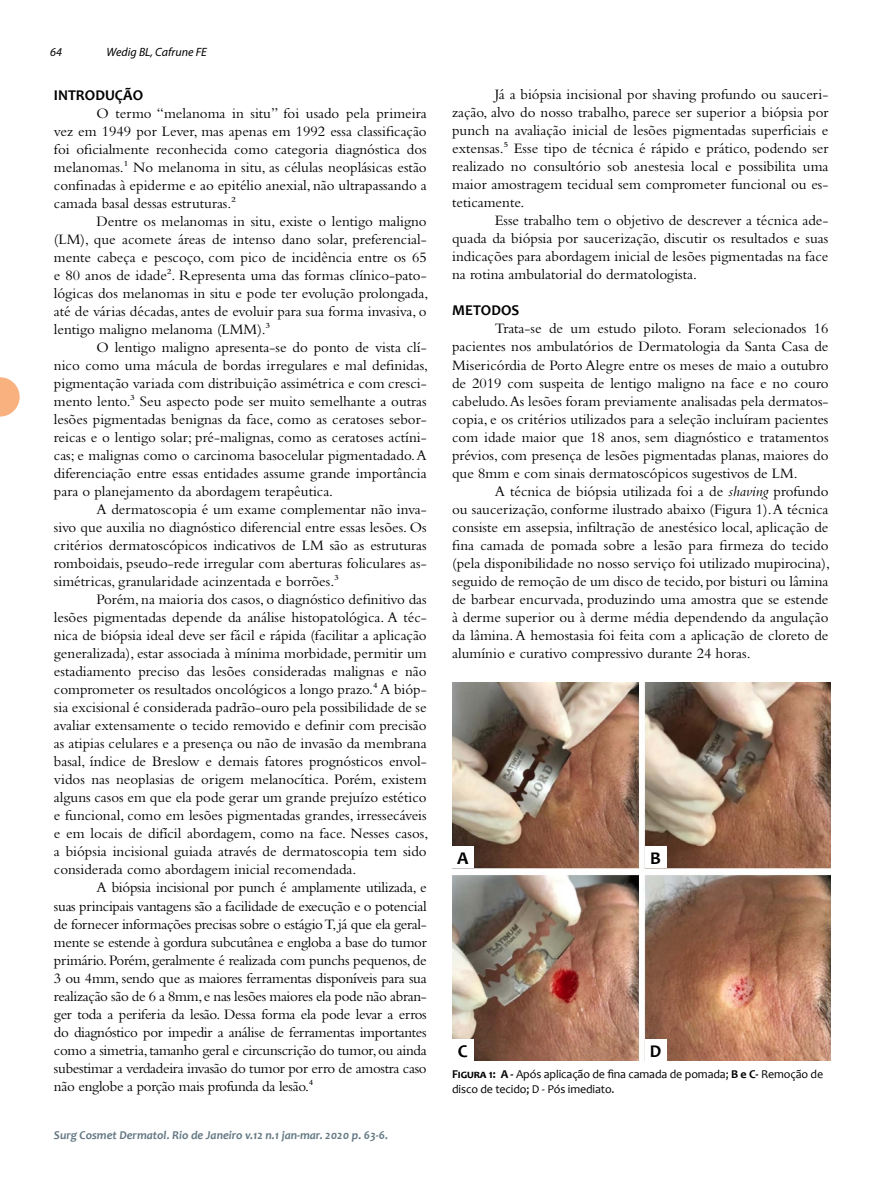
<style>
.page{position:relative;width:893px;height:1191px;background:#fff}
.page>*{position:absolute;margin:0;border:0;box-sizing:border-box;transform-origin:0 0}
.t1{font:700 18px "Candara";color:#000}
.t2{font:15px/18px "Bembo Std";color:#000;text-align:justify}
.t3{font:700 15px "Candara";color:#000}
.t4{font:12px/15px "Candara";letter-spacing:-.01em;color:#000}
.t5{font:italic 700 12px "Candara";color:#647883}
.t6{font:italic 12px "Myriad Pro";color:#000}
.s1{font-style:italic}
.s2{font-weight:700}
</style>
<div class="page">
<svg style="left:0;top:377px;width:20px;height:39px"></svg>
<img style="left:452px;top:682px;width:379px;height:379px">
<div style="left:452px;top:846px;width:21px;height:21px;background:#fff"></div>
<div style="left:452px;top:1039px;width:21px;height:22px;background:#fff"></div>
<div style="left:645px;top:846px;width:21px;height:21px;background:#fff"></div>
<div style="left:645px;top:1039px;width:21px;height:22px;background:#fff"></div>
<p class="t6" style="left:50px;top:45px;width:13px">64</p>
<p class="t6" style="left:107px;top:45px;width:102px">Wedig BL, Cafrune FE</p>
<p class="t3" style="left:54px;top:86px;width:91px">INTRODUÇÃO</p>
<p class="t2" style="left:54px;top:104px;width:374px;text-indent:43px">O termo “melanoma in situ” foi usado pela primeira vez em 1949 por Lever, mas apenas em 1992 essa classificação foi oficialmente reconhecida como categoria diagnóstica dos melanomas.¹ No melanoma in situ, as células neoplásicas estão confinadas à epiderme e ao epitélio anexial, não ultrapassando a camada basal dessas estruturas.²</p>
<p class="t2" style="left:54px;top:212px;width:376px;text-indent:43px">Dentre os melanomas in situ, existe o lentigo maligno (LM), que acomete áreas de intenso dano solar, preferencial&shy;mente cabeça e pescoço, com pico de incidência entre os 65 e 80 anos de idade². Representa uma das formas clínico-pato&shy;lógicas dos melanomas in situ e pode ter evolução prolongada, até de várias décadas, antes de evoluir para sua forma invasiva, o lentigo maligno melanoma (LMM).³</p>
<p class="t2" style="left:54px;top:338px;width:376px;text-indent:43px">O lentigo maligno apresenta-se do ponto de vista clí&shy;nico como uma mácula de bordas irregulares e mal definidas, pigmentação variada com distribuição assimétrica e com cresci&shy;mento lento.³ Seu aspecto pode ser muito semelhante a outras lesões pigmentadas benignas da face, como as ceratoses sebor&shy;reicas e o lentigo solar; pré-malignas, como as ceratoses actíni&shy;cas; e malignas como o carcinoma basocelular pigmentadado. A diferenciação entre essas entidades assume grande importância para o planejamento da abordagem terapêutica.</p>
<p class="t2" style="left:54px;top:500px;width:374px;text-indent:43px">A dermatoscopia é um exame complementar não inva&shy;sivo que auxilia no diagnóstico diferencial entre essas lesões. Os critérios dermatoscópicos indicativos de LM são as estruturas romboidais, pseudo-rede irregular com aberturas foliculares as&shy;simétricas, granularidade acinzentada e borrões.³</p>
<p class="t2" style="left:54px;top:590px;width:376px;text-indent:43px">Porém, na maioria dos casos, o diagnóstico definitivo das lesões pigmentadas depende da análise histopatológica. A téc&shy;nica de biópsia ideal deve ser fácil e rápida (facilitar a aplicação generalizada), estar associada à mínima morbidade, permitir um estadiamento preciso das lesões consideradas malignas e não comprometer os resultados oncológicos a longo prazo.⁴ A bióp&shy;sia excisional é considerada padrão-ouro pela possibilidade de se avaliar extensamente o tecido removido e definir com precisão as atipias celulares e a presença ou não de invasão da membrana basal, índice de Breslow e demais fatores prognósticos envol&shy;vidos nas neoplasias de origem melanocítica. Porém, existem alguns casos em que ela pode gerar um grande prejuízo estético e funcional, como em lesões pigmentadas grandes, irressecáveis e em locais de difícil abordagem, como na face. Nesses casos, a biópsia incisional guiada através de dermatoscopia tem sido considerada como abordagem inicial recomendada.</p>
<p class="t2" style="left:54px;top:878px;width:374px;text-indent:43px">A biópsia incisional por punch é amplamente utilizada, e suas principais vantagens são a facilidade de execução e o potencial de fornecer informações precisas sobre o estágio T, já que ela geral&shy;mente se estende à gordura subcutânea e engloba a base do tumor primário. Porém, geralmente é realizada com punchs pequenos, de 3 ou 4mm, sendo que as maiores ferramentas disponíveis para sua realização são de 6 a 8mm, e nas lesões maiores ela pode não abran&shy;ger toda a periferia da lesão. Dessa forma ela pode levar a erros do diagnóstico por impedir a análise de ferramentas importantes como a simetria, tamanho geral e circunscrição do tumor, ou ainda subestimar a verdadeira invasão do tumor por erro de amostra caso não englobe a porção mais profunda da lesão.⁴</p>
<p class="t5" style="left:54px;top:1127px;width:336px">Surg Cosmet Dermatol. Rio de Janeiro v.12 n.1 jan-mar. 2020 p. 63-6.</p>
<p class="t2" style="left:452px;top:85px;width:378px;text-indent:43px">Já a biópsia incisional por shaving profundo ou sauceri&shy;zação, alvo do nosso trabalho, parece ser superior a biópsia por punch na avaliação inicial de lesões pigmentadas superficiais e extensas.⁵ Esse tipo de técnica é rápido e prático, podendo ser realizado no consultório sob anestesia local e possibilita uma maior amostragem tecidual sem comprometer funcional ou es&shy;teticamente.</p>
<p class="t2" style="left:452px;top:211px;width:378px;text-indent:43px">Esse trabalho tem o objetivo de descrever a técnica ade&shy;quada da biópsia por saucerização, discutir os resultados e suas indicações para abordagem inicial de lesões pigmentadas na face na rotina ambulatorial do dermatologista.</p>
<p class="t3" style="left:452px;top:301px;width:69px">METODOS</p>
<p class="t2" style="left:452px;top:319px;width:378px;text-indent:43px">Trata-se de um estudo piloto. Foram selecionados 16 pacientes nos ambulatórios de Dermatologia da Santa Casa de Misericórdia de Porto Alegre entre os meses de maio a outubro de 2019 com suspeita de lentigo maligno na face e no couro cabeludo. As lesões foram previamente analisadas pela dermatos&shy;copia, e os critérios utilizados para a seleção incluíram pacientes com idade maior que 18 anos, sem diagnóstico e tratamentos prévios, com presença de lesões pigmentadas planas, maiores do que 8mm e com sinais dermatoscópicos sugestivos de LM.</p>
<p class="t2" style="left:452px;top:481px;width:379px;text-indent:43px">A técnica de biópsia utilizada foi a de <span class="s1">shaving</span> profundo ou saucerização, conforme ilustrado abaixo (Figura 1). A técnica consiste em assepsia, infiltração de anestésico local, aplicação de fina camada de pomada sobre a lesão para firmeza do tecido (pela disponibilidade no nosso serviço foi utilizado mupirocina), seguido de remoção de um disco de tecido, por bisturi ou lâmina de barbear encurvada, produzindo uma amostra que se estende à derme superior ou à derme média dependendo da angulação da lâmina. A hemostasia foi feita com a aplicação de cloreto de alumínio e curativo compressivo durante 24 horas.</p>
<p class="t1" style="left:457px;top:846px;width:13px">A</p>
<p class="t1" style="left:650px;top:846px;width:12px">B</p>
<p class="t1" style="left:458px;top:1039px;width:11px">C</p>
<p class="t1" style="left:650px;top:1039px;width:13px">D</p>
<p class="t4" style="left:452px;top:1066px;width:373px"><span class="s2">Figura 1: A -</span> Após aplicação de fina camada de pomada; <span class="s2">B e C-</span> Remoção de disco de tecido; D - Pós imediato.</p>
</div>
